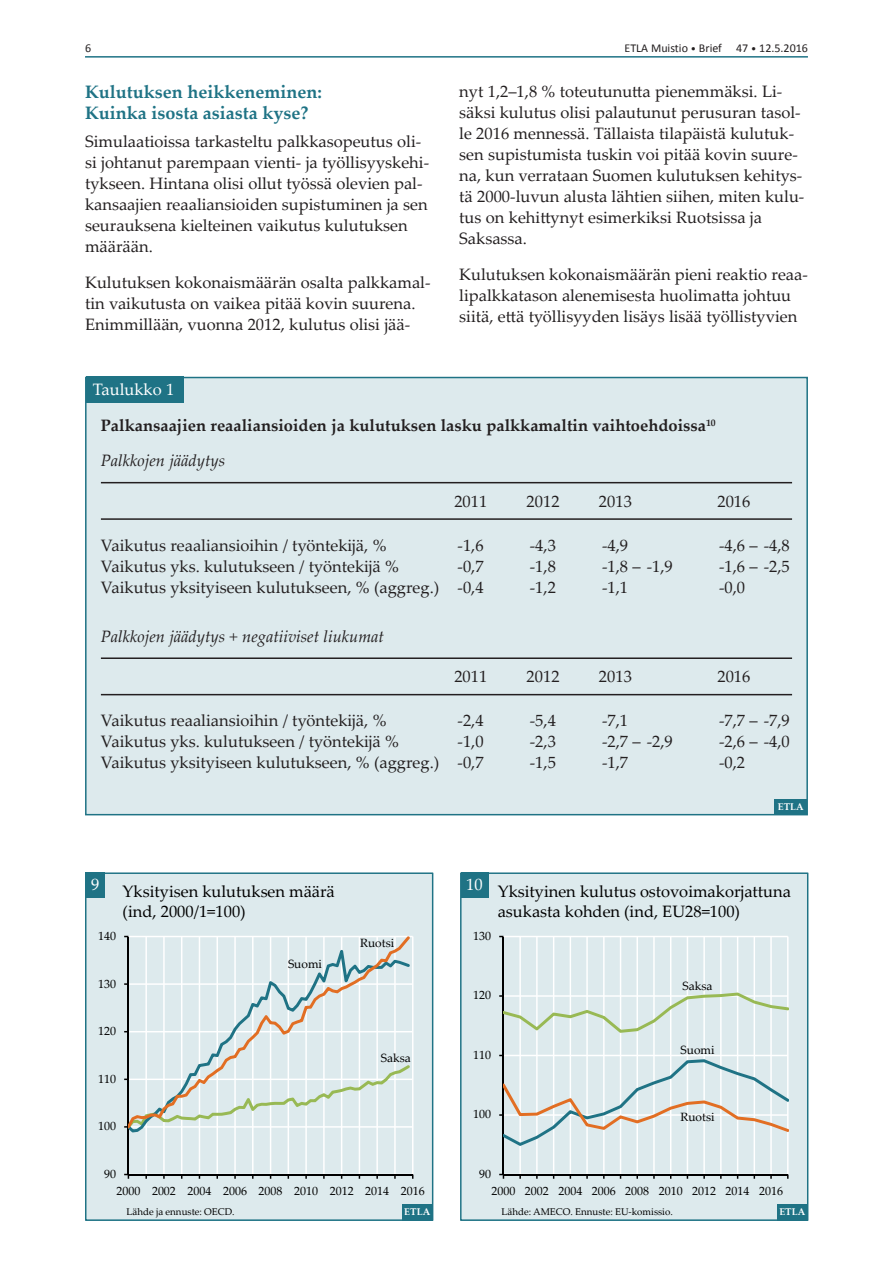
<style>
.page{position:relative;width:893px;height:1263px;background:#fff}
.page>*{position:absolute;margin:0;border:0;box-sizing:border-box;transform-origin:0 0}
.Väliotsikko_1{font:700 18px/21px "Palatino Linotype";color:#1f7385}
.Leipis{font:16.5px/21px "Palatino Linotype";color:#231f20}
.Boksiteksti{font:16.5px "Palatino Linotype";color:#231f20}
.t1{font:16.5px/19.8px "Palatino Linotype";color:#000}
.Boksiteksti-2{font:700 16.5px "Palatino Linotype";color:#231f20}
.Boksiteksti-3{font:italic 16.5px "Palatino Linotype";color:#231f20}
.Boksiteksti-4{font:16.5px "Palatino Linotype";color:#fff}
.t2{font:16.5px "Palatino Linotype";color:#fff}
.t3{font:12px "Palatino Linotype";color:#000}
.t4{font:12px "Calibri";color:#231f20}
.t5{font:9.75px "Palatino Linotype";color:#000}
.t6{font:700 9.75px "Palatino Linotype";color:#fff}
.Boksiteksti-5{font:700 9.75px "Palatino Linotype";color:#fff}
.s1{font-size:10.5px}
</style>
<div class="page">
<hr style="left:85px;top:56px;width:723px;height:2px;background:#1f7385">
<svg style="left:85px;top:872px;width:348px;height:349px;background:#d8e5e6"></svg>
<div style="left:402px;top:1204px;width:30px;height:16px;background:#1f7385"></div>
<div style="left:86px;top:872px;width:19px;height:26px;background:#1f7385"></div>
<svg style="left:460px;top:872px;width:348px;height:349px;background:#d4e2e4"></svg>
<div style="left:777px;top:1204px;width:30px;height:16px;background:#1f7385"></div>
<div style="left:461px;top:872px;width:27px;height:26px;background:#1f7385"></div>
<div style="left:85px;top:377px;width:723px;height:438px;background:#ddeaed;border:2px solid #1f7385"></div>
<div style="left:86px;top:377px;width:98px;height:26px;background:#1f7385"></div>
<div style="left:775px;top:799px;width:32px;height:16px;background:#1f7385"></div>
<hr style="left:101px;top:518px;width:691px;height:2px;background:#231f20">
<hr style="left:101px;top:482px;width:691px;height:1px;background:#231f20">
<hr style="left:101px;top:694px;width:691px;height:1px;background:#231f20">
<hr style="left:101px;top:657px;width:691px;height:2px;background:#231f20">
<p class="t4" style="left:85px;top:40px;width:8px">6</p>
<p class="t4" style="left:624px;top:40px;width:185px">ETLA Muistio <span class="s1">•</span> Brief 47 <span class="s1">•</span> 12.5.2016</p>
<p class="Väliotsikko_1" style="left:85px;top:81px;width:238px">Kulutuksen heikkeneminen:<br>Kuinka isosta asiasta kyse?</p>
<p class="Leipis" style="left:85px;top:130px;width:346px">Simulaatioissa tarkasteltu palkkasopeutus oli&shy;si johtanut parempaan vienti- ja työllisyyskehi&shy;tykseen. Hintana olisi ollut työssä olevien pal&shy;kansaajien reaaliansioiden supistuminen ja sen seurauksena kielteinen vaikutus kulutuksen määrään.</p>
<p class="Leipis" style="left:85px;top:271px;width:347px">Kulutuksen kokonaismäärän osalta palkkamal&shy;tin vaikutusta on vaikea pitää kovin suurena.<br>Enimmillään, vuonna 2012, kulutus olisi jää-</p>
<p class="Leipis" style="left:459px;top:80px;width:347px">nyt 1,2–1,8 % toteutunutta pienemmäksi. Li&shy;säksi kulutus olisi palautunut perusuran tasol&shy;le 2016 mennessä. Tällaista tilapäistä kulutuk&shy;sen supistumista tuskin voi pitää kovin suure&shy;na, kun verrataan Suomen kulutuksen kehitys&shy;tä 2000-luvun alusta lähtien siihen, miten kulu&shy;tus on kehittynyt esimerkiksi Ruotsissa ja Saksassa.</p>
<p class="Leipis" style="left:459px;top:263px;width:350px">Kulutuksen kokonaismäärän pieni reaktio reaa&shy;lipalkkatason alenemisesta huolimatta johtuu siitä, että työllisyyden lisäys lisää työllistyvien</p>
<p class="Boksiteksti-4" style="left:93px;top:378px;width:83px">Taulukko 1</p>
<p class="Boksiteksti-2" style="left:101px;top:414px;width:616px">Palkansaajien reaaliansioiden ja kulutuksen lasku palkkamaltin vaihtoehdoissa<sup>10</sup></p>
<p class="Boksiteksti-3" style="left:101px;top:449px;width:126px">Palkkojen jäädytys</p>
<p class="Boksiteksti" style="left:454px;top:489px;width:34px">2011</p>
<p class="Boksiteksti" style="left:527px;top:489px;width:34px">2012</p>
<p class="Boksiteksti" style="left:599px;top:489px;width:34px">2013</p>
<p class="Boksiteksti" style="left:717px;top:489px;width:34px">2016</p>
<p class="Boksiteksti" style="left:101px;top:533px;width:287px">Vaikutus reaaliansioihin / työntekijä, %</p>
<p class="Boksiteksti" style="left:457px;top:533px;width:28px">-1,6</p>
<p class="Boksiteksti" style="left:530px;top:533px;width:28px">-4,3</p>
<p class="Boksiteksti" style="left:602px;top:533px;width:28px">-4,9</p>
<p class="Boksiteksti" style="left:719px;top:533px;width:72px">-4,6 – -4,8</p>
<p class="Boksiteksti" style="left:101px;top:554px;width:300px">Vaikutus yks. kulutukseen / työntekijä %</p>
<p class="Boksiteksti" style="left:457px;top:554px;width:28px">-0,7</p>
<p class="Boksiteksti" style="left:530px;top:554px;width:28px">-1,8</p>
<p class="Boksiteksti" style="left:602px;top:554px;width:72px">-1,8 – -1,9</p>
<p class="Boksiteksti" style="left:719px;top:554px;width:72px">-1,6 – -2,5</p>
<p class="Boksiteksti" style="left:101px;top:575px;width:384px">Vaikutus yksityiseen kulutukseen, % (aggreg.) -0,4</p>
<p class="Boksiteksti" style="left:530px;top:575px;width:28px">-1,2</p>
<p class="Boksiteksti" style="left:602px;top:575px;width:28px">-1,1</p>
<p class="Boksiteksti" style="left:719px;top:575px;width:28px">-0,0</p>
<p class="Boksiteksti-3" style="left:101px;top:624px;width:285px">Palkkojen jäädytys + negatiiviset liukumat</p>
<p class="Boksiteksti" style="left:454px;top:665px;width:34px">2011</p>
<p class="Boksiteksti" style="left:527px;top:665px;width:34px">2012</p>
<p class="Boksiteksti" style="left:599px;top:665px;width:34px">2013</p>
<p class="Boksiteksti" style="left:717px;top:665px;width:34px">2016</p>
<p class="Boksiteksti" style="left:101px;top:709px;width:287px">Vaikutus reaaliansioihin / työntekijä, %</p>
<p class="Boksiteksti" style="left:457px;top:709px;width:28px">-2,4</p>
<p class="Boksiteksti" style="left:530px;top:709px;width:28px">-5,4</p>
<p class="Boksiteksti" style="left:602px;top:709px;width:28px">-7,1</p>
<p class="Boksiteksti" style="left:719px;top:709px;width:72px">-7,7 – -7,9</p>
<p class="Boksiteksti" style="left:101px;top:730px;width:300px">Vaikutus yks. kulutukseen / työntekijä %</p>
<p class="Boksiteksti" style="left:457px;top:730px;width:28px">-1,0</p>
<p class="Boksiteksti" style="left:530px;top:730px;width:28px">-2,3</p>
<p class="Boksiteksti" style="left:602px;top:730px;width:72px">-2,7 – -2,9</p>
<p class="Boksiteksti" style="left:719px;top:730px;width:72px">-2,6 – -4,0</p>
<p class="Boksiteksti" style="left:101px;top:751px;width:384px">Vaikutus yksityiseen kulutukseen, % (aggreg.) -0,7</p>
<p class="Boksiteksti" style="left:530px;top:751px;width:28px">-1,5</p>
<p class="Boksiteksti" style="left:602px;top:751px;width:28px">-1,7</p>
<p class="Boksiteksti" style="left:719px;top:751px;width:28px">-0,2</p>
<p class="t2" style="left:91px;top:873px;width:10px">9</p>
<p class="t1" style="left:123px;top:881px;width:214px">Yksityisen kulutuksen määrä (ind, 2000/1=100)</p>
<p class="t3" style="left:98px;top:927px;width:19px">140</p>
<p class="t3" style="left:98px;top:975px;width:19px">130</p>
<p class="t3" style="left:98px;top:1022px;width:19px">120</p>
<p class="t3" style="left:98px;top:1070px;width:19px">110</p>
<p class="t3" style="left:98px;top:1118px;width:19px">100</p>
<p class="t3" style="left:104px;top:1165px;width:13px">90</p>
<p class="t3" style="left:288px;top:955px;width:36px">Suomi</p>
<p class="t3" style="left:360px;top:934px;width:36px">Ruotsi</p>
<p class="t3" style="left:381px;top:1049px;width:31px">Saksa</p>
<p class="t3" style="left:116px;top:1183px;width:310px">2000 2002 2004 2006 2008 2010 2012 2014 2016</p>
<p class="t5" style="left:127px;top:1205px;width:110px">Lähde ja ennuste: OECD.</p>
<p class="t6" style="left:404px;top:1205px;width:27px">ETLA</p>
<p class="Boksiteksti-5" style="left:778px;top:800px;width:27px">ETLA</p>
<p class="t2" style="left:466px;top:873px;width:18px">10</p>
<p class="t1" style="left:498px;top:881px;width:295px">Yksityinen kulutus ostovoimakorjattuna asukasta kohden (ind, EU28=100)</p>
<p class="t3" style="left:473px;top:927px;width:19px">130</p>
<p class="t3" style="left:473px;top:987px;width:19px">120</p>
<p class="t3" style="left:473px;top:1046px;width:19px">110</p>
<p class="t3" style="left:473px;top:1106px;width:19px">100</p>
<p class="t3" style="left:479px;top:1165px;width:13px">90</p>
<p class="t3" style="left:682px;top:978px;width:31px">Saksa</p>
<p class="t3" style="left:680px;top:1041px;width:36px">Suomi</p>
<p class="t3" style="left:680px;top:1108px;width:36px">Ruotsi</p>
<p class="t3" style="left:491px;top:1183px;width:293px">2000 2002 2004 2006 2008 2010 2012 2014 2016</p>
<p class="t5" style="left:502px;top:1205px;width:173px">Lähde: AMECO. Ennuste: EU-komissio.</p>
<p class="t6" style="left:779px;top:1205px;width:27px">ETLA</p>
</div>
